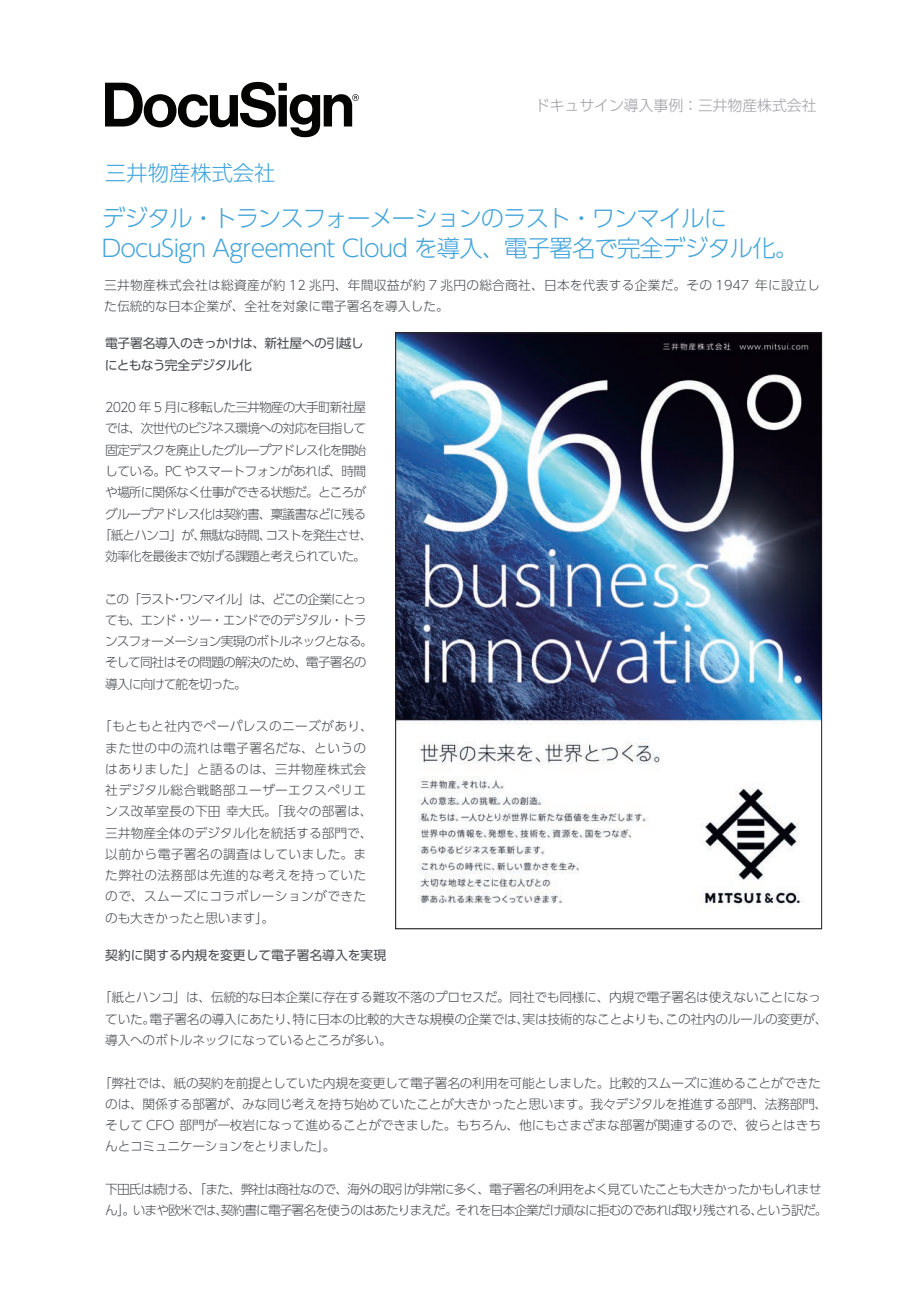
<style>
.page{position:relative;width:919px;height:1289px;background:#fff}
.page>*{position:absolute;margin:0;border:0;box-sizing:border-box;transform-origin:0 0}
.t1{font:300 23.4px/29.7px "UD Shin Go Pro";letter-spacing:-.04em;color:#45a5da}
.t2{font:300 21.3px "UD Shin Go Pro";color:#45a5da}
.t3{font:300 14.85px "UD Shin Go Pro";letter-spacing:-.005em;color:#a1a1a6}
.t4{font:300 12.75px/21.3px "UD Shin Go Pro";letter-spacing:-.075em;color:#4a4c50}
.t5{font:300 12.75px/21.3px "UD Shin Go Pro";letter-spacing:-.025em;color:#4a4c50}
.t6{font:300 12.75px/21.3px "UD Shin Go Pro";letter-spacing:.025em;color:#4a4c50}
.t7{font:300 12.75px/21.3px "UD Shin Go Pro";letter-spacing:.015em;color:#4a4c50}
.t8{font:12.75px/21.3px "UD Shin Go Pro";letter-spacing:-.02em;color:#4a4c50}
.t9{font:12.75px "UD Shin Go Pro";color:#4a4c50}
.t10{font:300 12.75px "UD Shin Go Pro";letter-spacing:-.085em;color:#4a4c50}
</style>
<div class="page">
<svg style="left:105px;top:82px;width:254px;height:55px"></svg>
<img style="left:397px;top:335px;width:422px;height:571px">
<h2 class="t2" style="left:105px;top:156px;width:172px">三井物産株式会社</h2>
<p class="t3" style="left:535px;top:93px;width:283px">ドキュサイン導入事例：三井物産株式会社</p>
<h1 class="t1" style="left:102px;top:202px;width:698px">デジタル・トランスフォーメーションのラスト・ワンマイルに<br>DocuSign Agreement Cloud を導入、電子署名で完全デジタル化。</h1>
<p class="t7" style="left:104px;top:274px;width:646px">三井物産株式会社は総資産が約 12 兆円、年間収益が約 7 兆円の総合商社、日本を代表する企業だ。その 1947た伝統的な日本企業が、全社を対象に電子署名を導入した。</p>
<p class="t5" style="left:755px;top:274px;width:66px">年に設立し</p>
<p class="t8" style="left:105px;top:332px;width:260px">電子署名導入のきっかけは、新社屋への引越しにともなう完全デジタル化</p>
<p class="t4" style="left:99px;top:396px;width:275px;text-align:center">2020 年 5 月に移転した三井物産の大手町新社屋では、次世代のビジネス環境への対応を目指して固定デスクを廃止したグループアドレス化を開始している。PC やスマートフォンがあれば、時間や場所に関係なく仕事ができる状態だ。ところがグループアドレス化は契約書、稟議書などに残る「紙とハンコ」が無駄な時間コストを発生させ、</p>
<p class="t5" style="left:259px;top:524px;width:14px">、</p>
<p class="t4" style="left:105px;top:524px;width:262px;text-indent:88px">、<br>効率化を最後まで妨げる課題と考えられていた。</p>
<p class="t10" style="left:105px;top:588px;width:263px">この「ラストワンマイル」は、どこの企業にとっ</p>
<p class="t4" style="left:105px;top:587px;width:269px;text-indent:66px">・<br>ても、エンド・ツー・エンドでのデジタル・トランスフォーメーション実現のボトルネックとなる。そして同社はその問題の解決のため、電子署名の導入に向けて舵を切った。</p>
<p class="t6" style="left:105px;top:715px;width:269px;text-indent:-6px">「もともと社内でペーパレスのニーズがあり、また世の中の流れは電子署名だな、というのはありました」と語るのは、三井物産株式会社デジタル総合戦略部ユーザーエクスペリエンス改革室長の下田幸大氏。「我々の部署は、三井物産全体のデジタル化を統括する部門で、以前から電子署名の調査はしていました。また弊社の法務部は先進的な考えを持っていたので、スムーズにコラボレーションができたのも大きかったと思います。「</p>
<p class="t9" style="left:105px;top:944px;width:282px">契約に関する内規を変更して電子署名導入を実現</p>
<p class="t5" style="left:665px;top:986px;width:163px;text-indent:-566px">「紙とハンコ」は、伝統的な日本企業に存在する難攻不落のプロセスだ。同社でも同様に、内規で電子署名は使えないことになっこの社内のルールの変更が、</p>
<p class="t5" style="left:522px;top:1007px;width:151px">実は技術的なことよりも、</p>
<p class="t5" style="left:150px;top:1007px;width:151px">電子署名の導入にあたり、</p>
<p class="t5" style="left:292px;top:1007px;width:238px">特に日本の比較的大きな規模の企業では、</p>
<p class="t5" style="left:105px;top:1007px;width:288px">ていた。<br>導入へのボトルネックになっているところが多い。</p>
<p class="t5" style="left:105px;top:1071px;width:723px;text-indent:-6px">「弊社では、紙の契約を前提としていた内規を変更して電子署名の利用を可能としました。比較的スムーズに進めることができたのは、関係する部署が、みな同じ考えを持ち始めていたことが大きかったと思います。我々デジタルを推進する部門、法務部門、そして CFO 部門が一枚岩になって進めることができました。もちろん、他にもさまざまな部署が関連するので、彼らとはきちんとコミュニケーションをとりました。「</p>
<p class="t4" style="left:455px;top:1177px;width:374px;text-indent:-350px">下田氏は続ける、「また、弊社は商社なので、海外の取引が非常に多く、電子署名の利用をよく見ていたことも大きかったかもしれませそれを日本企業だけ頑なに拒むのであれば取り残されるという訳だ。</p>
<p class="t5" style="left:750px;top:1199px;width:14px">、</p>
<p class="t4" style="left:133px;top:1199px;width:326px">いまや欧米では契約書に電子署名を使うのはあたりまえだ。</p>
<p class="t5" style="left:215px;top:1199px;width:14px">、</p>
<p class="t5" style="left:105px;top:1199px;width:31px">ん」。</p>
</div>
